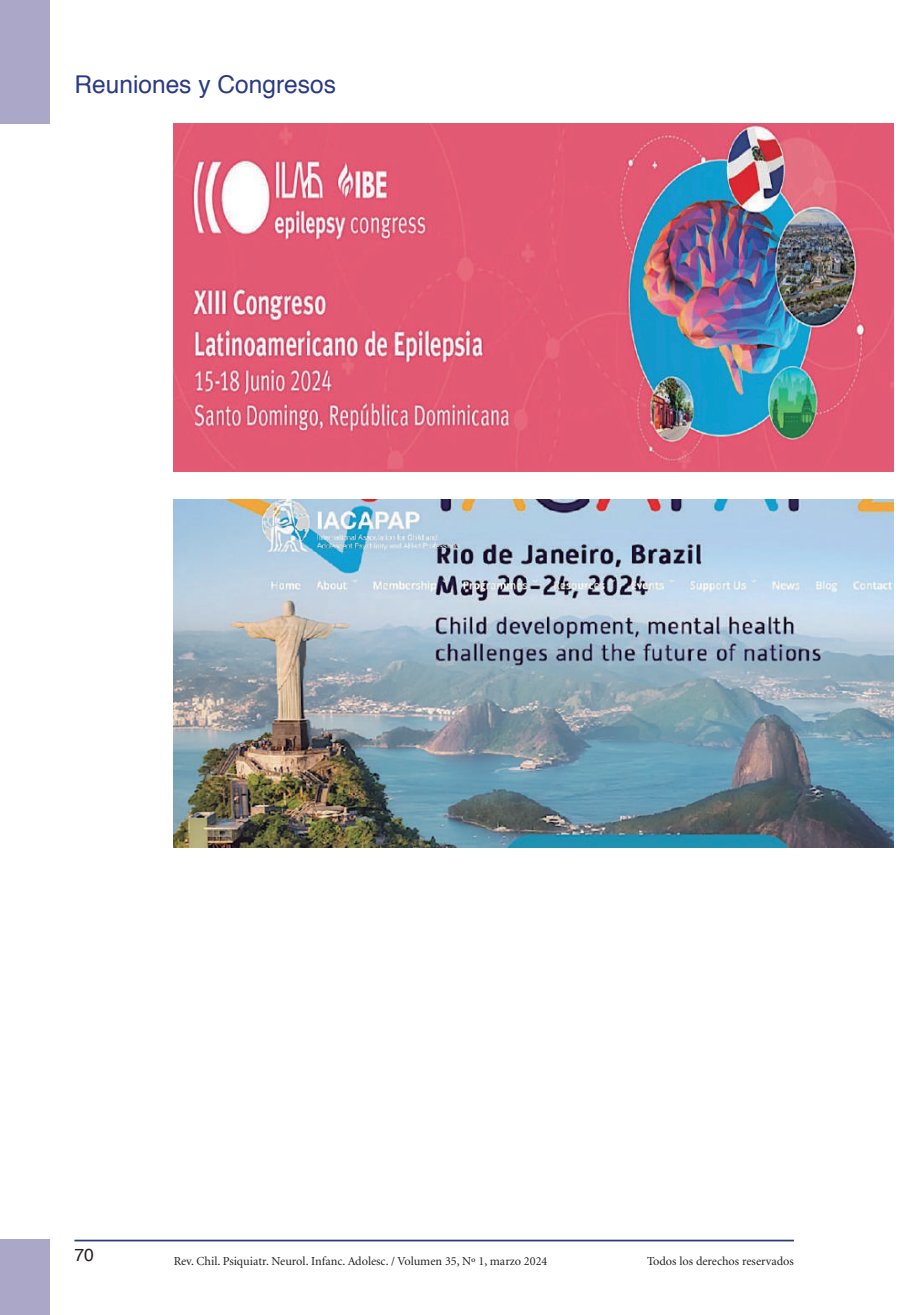
<style>
.page{position:relative;width:918px;height:1315px;background:#fff}
.page>*{position:absolute;margin:0;border:0;box-sizing:border-box;transform-origin:0 0}
.t1{font:24.5px "Helvetica";color:#2a3a85}
.t2{font:17.5px "Helvetica";color:#231f20}
.t3{font:12.25px "Minion";color:#231f20}
</style>
<div class="page">
<hr style="left:74px;top:1239px;width:720px;height:2px;background:#2a3a85">
<div style="left:0;top:0;width:50px;height:124px;background:#aba7c8"></div>
<div style="left:0;top:1239px;width:50px;height:76px;background:#aba7c8"></div>
<img style="left:174px;top:124px;width:719px;height:347px">
<img style="left:174px;top:499px;width:719px;height:348px">
<h1 class="t1" style="left:74px;top:65px;width:263px">Reuniones y Congresos</h1>
<h2 class="t2" style="left:74px;top:1241px;width:21px">70</h2>
<p class="t3" style="left:174px;top:1254px;width:375px">Rev. Chil. Psiquiatr. Neurol. Infanc. Adolesc. / Volumen 35, Nº 1, marzo 2024</p>
<p class="t3" style="left:647px;top:1254px;width:148px">Todos los derechos reservados</p>
</div>
